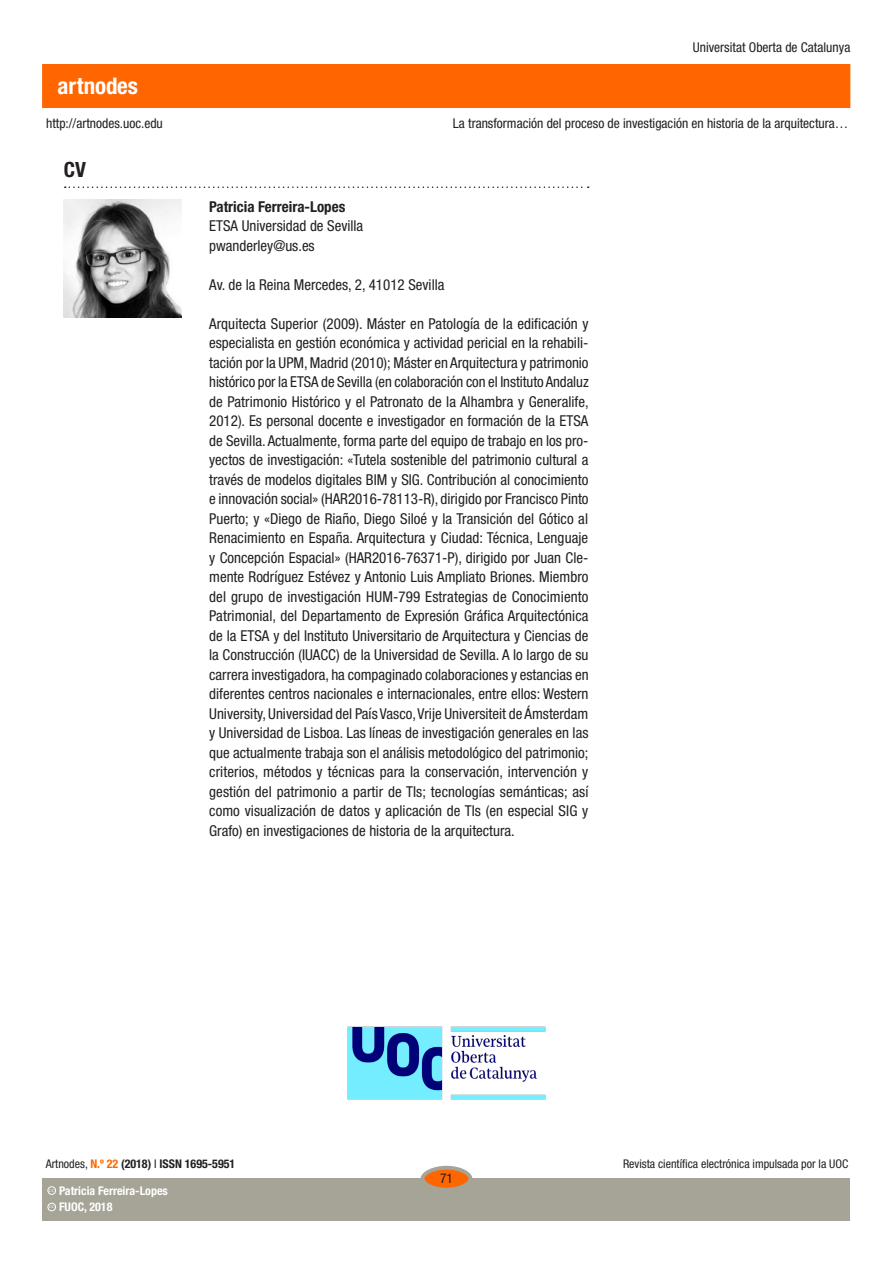
<style>
.page{position:relative;width:893px;height:1263px;background:#fff}
.page>*{position:absolute;margin:0;border:0;box-sizing:border-box;transform-origin:0 0}
.t1{font:700 condensed 22.95px "Helvetica Neue LT Std";color:#fff}
.t2{font:700 condensed 21px "Helvetica Neue LT Std";color:#231f20}
.text_general_primerp{font:condensed 15px/19.5px "Helvetica Neue LT Std";color:#231f20;text-align:justify}
.text_general_primerp-2{font:700 condensed 15px "Helvetica Neue LT Std";color:#231f20}
.t3{font:condensed 13.5px "Helvetica Neue LT Std";color:#231f20}
.t4{font:condensed 12px "Helvetica Neue LT Std";color:#231f20}
.t5{font:700 condensed 12px "Helvetica Neue LT Std";color:#231f20}
.t6{font:700 condensed 12px "Helvetica Neue LT Std";color:#fff}
.t7{font:600 3.9px "Adobe Caslon Pro";color:#fff}
.s1{font-weight:400}
.s2{color:#f60}
</style>
<div class="page">
<div style="left:43px;top:65px;width:807px;height:42px;background:#f60"></div>
<img style="left:347px;top:1026px;width:199px;height:74px">
<div style="left:43px;top:1178px;width:807px;height:42px;background:#a6a397"></div>
<div style="left:422px;top:1168px;width:48px;height:21px;background:#f60;border-radius:50%"></div>
<div style="left:421px;top:1166px;width:51px;height:25px;border:4px solid #a6a397;border-radius:50%"></div>
<div style="left:48px;top:1203px;width:8px;height:8px;border:1px solid #fff;border-radius:50%"></div>
<div style="left:48px;top:1186px;width:8px;height:8px;border:1px solid #fff;border-radius:50%"></div>
<img style="left:64px;top:199px;width:118px;height:118px">
<svg style="left:65px;top:186px;width:524px;height:2px"></svg>
<h1 class="t1" style="left:58px;top:72px;width:82px">artnodes</h1>
<p class="t3" style="left:46px;top:115px;width:118px">http://artnodes.uoc.edu</p>
<p class="t2" style="left:64px;top:156px;width:24px">CV</p>
<p class="t3" style="left:693px;top:40px;width:159px">Universitat Oberta de Catalunya</p>
<p class="t3" style="left:453px;top:115px;width:397px">La transformación del proceso de investigación en historia de la arquitectura…</p>
<p class="text_general_primerp-2" style="left:209px;top:197px;width:138px">Patricia Ferreira-Lopes</p>
<p class="text_general_primerp" style="left:209px;top:216px;width:156px">ETSA Universidad de Sevilla</p>
<p class="text_general_primerp" style="left:209px;top:236px;width:107px">pwanderley@us.es</p>
<p class="text_general_primerp" style="left:209px;top:275px;width:237px">Av. de la Reina Mercedes, 2, 41012 Sevilla</p>
<p class="text_general_primerp" style="left:209px;top:314px;width:381px">Arquitecta Superior (2009). Máster en Patología de la edificación y especialista en gestión económica y actividad pericial en la rehabili&shy;tación por la UPM, Madrid (2010); Máster en Arquitectura y patrimonio histórico por la ETSA de Sevilla (en colaboración con el Instituto Andaluz de Patrimonio Histórico y el Patronato de la Alhambra y Generalife, 2012). Es personal docente e investigador en formación de la ETSA de Sevilla. Actualmente, forma parte del equipo de trabajo en los pro&shy;yectos de investigación: «Tutela sostenible del patrimonio cultural a través de modelos digitales BIM y SIG. Contribución al conocimiento e innovación social» (HAR2016-78113-R), dirigido por Francisco Pinto Puerto; y «Diego de Riaño, Diego Siloé y la Transición del Gótico al Renacimiento en España. Arquitectura y Ciudad: Técnica, Lenguaje y Concepción Espacial» (HAR2016-76371-P), dirigido por Juan Cle&shy;mente Rodríguez Estévez y Antonio Luis Ampliato Briones. Miembro del grupo de investigación HUM-799 Estrategias de Conocimiento Patrimonial, del Departamento de Expresión Gráfica Arquitectónica de la ETSA y del Instituto Universitario de Arquitectura y Ciencias de la Construcción (IUACC) de la Universidad de Sevilla. A lo largo de su carrera investigadora, ha compaginado colaboraciones y estancias en diferentes centros nacionales e internacionales, entre ellos: Western University, Universidad del País Vasco, Vrije Universiteit de Ámsterdam y Universidad de Lisboa. Las líneas de investigación generales en las que actualmente trabaja son el análisis metodológico del patrimonio; criterios, métodos y técnicas para la conservación, intervención y gestión del patrimonio a partir de TIs; tecnologías semánticas; así como visualización de datos y aplicación de TIs (en especial SIG y Grafo) en investigaciones de historia de la arquitectura.</p>
<p class="t5" style="left:46px;top:1157px;width:191px"><span class="s1">Artnodes,</span> <span class="s2">N.º 22</span> (2018) <span class="s1">I</span> ISSN 1695-5951</p>
<p class="t7" style="left:49px;top:1205px;width:7px">CC</p>
<p class="t6" style="left:59px;top:1200px;width:55px">FUOC, 2018</p>
<p class="t6" style="left:59px;top:1183px;width:110px">Patricia Ferreira-Lopes</p>
<p class="t7" style="left:49px;top:1188px;width:7px">CC</p>
<p class="t3" style="left:440px;top:1171px;width:14px">71</p>
<p class="t4" style="left:623px;top:1157px;width:227px">Revista científica electrónica impulsada por la UOC</p>
</div>
